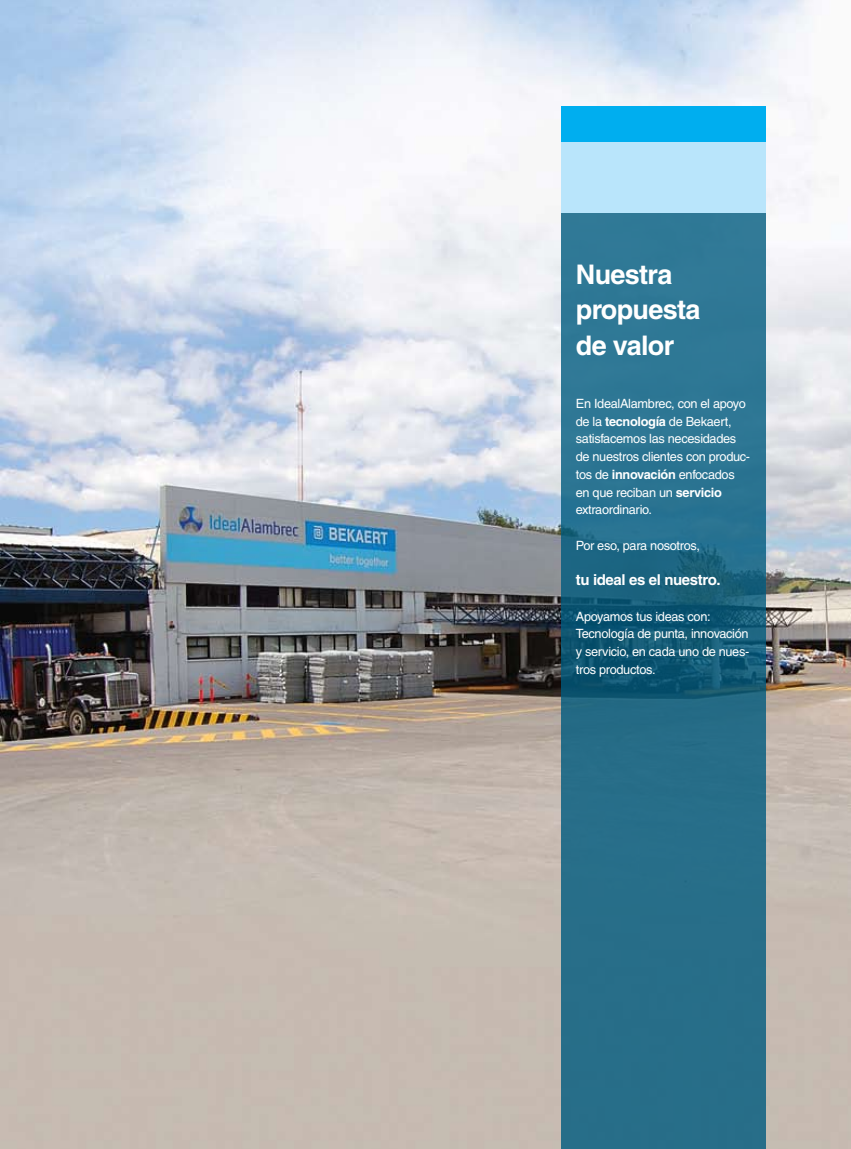
<style>
.page{position:relative;width:851px;height:1149px;background:#fff}
.page>*{position:absolute;margin:0;border:0;box-sizing:border-box;transform-origin:0 0}
.t1{font:700 27px/35.4px "Helvetica LT";letter-spacing:-.025em;color:#fff}
.t2{font:700 15px "Helvetica LT";letter-spacing:-.025em;color:#fff}
.t3{font:12.75px/17.7px "Helvetica LT";letter-spacing:-.025em;color:#fff}
.s1{font-weight:700}
</style>
<div class="page">
<img style="left:0;top:0;width:850px;height:1148px">
<svg style="left:561px;top:213px;width:204px;height:935px;background:#256d89"></svg>
<div style="left:561px;top:106px;width:204px;height:36px;background:#00aeef"></div>
<div style="left:561px;top:142px;width:204px;height:35px;background:#b9e5fb"></div>
<div style="left:561px;top:177px;width:204px;height:36px;background:#b9e5fb"></div>
<h1 class="t1" style="left:575px;top:256px;width:126px">Nuestra propuesta de valor</h1>
<p class="t3" style="left:575px;top:394px;width:176px">En IdealAlambrec, con el apoyo de la <span class="s1">tecnología</span> de Bekaert, satisfacemos las necesidades de nuestros clientes con produc&shy;tos de <span class="s1">innovación</span> enfocados en que reciban un <span class="s1">servicio </span>extraordinario.</p>
<p class="t3" style="left:575px;top:536px;width:126px">Por eso, para nosotros,</p>
<p class="t2" style="left:575px;top:570px;width:146px">tu ideal es el nuestro.</p>
<p class="t3" style="left:575px;top:607px;width:175px">Apoyamos tus ideas con:<br>Tecnología de punta, innovación y servicio, en cada uno de nues&shy;tros productos.</p>
</div>
